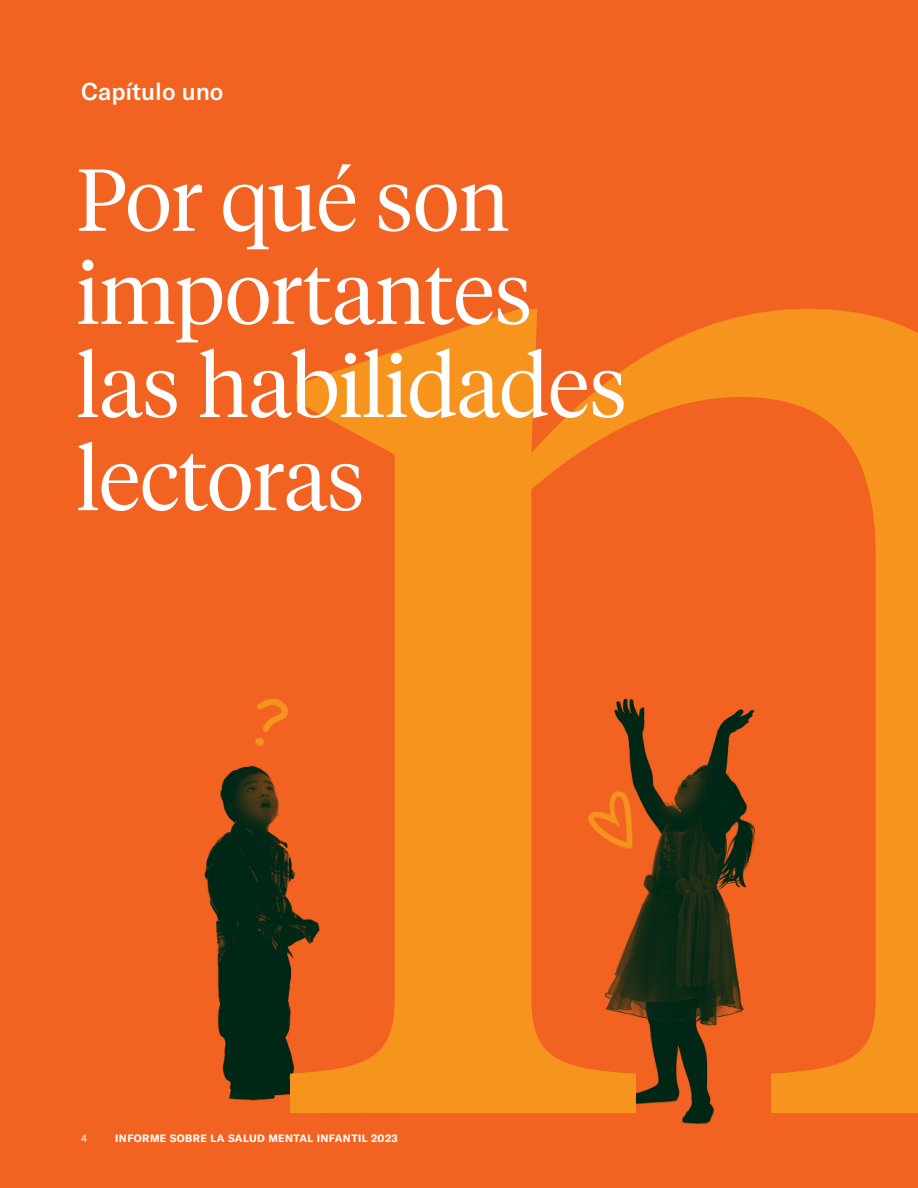
<style>
.page{position:relative;width:918px;height:1188px;background:#f26322}
.page>*{position:absolute;margin:0;border:0;box-sizing:border-box;transform-origin:0 0}
.t1{font:300 87.3px/93.2px "Tiempos Headline";color:#fff}
.t2{font:500 24px "GT America";color:#fff}
.t3{font:700 10.5px "GT America";letter-spacing:.04em;color:#fff}
.t4{font:10.5px "GT America";color:#fff}
</style>
<div class="page">
<img style="left:257px;top:698px;width:31px;height:24px">
<img style="left:204px;top:722px;width:86px;height:379px">
<svg style="left:290px;top:309px;width:628px;height:804px"></svg>
<p class="t2" style="left:81px;top:77px;width:144px">Capítulo uno</p>
<p class="t1" style="left:76px;top:149px;width:552px">Por qué son importantes las habilidades lectoras</p>
<p class="t4" style="left:81px;top:1132px;width:8px">4</p>
<p class="t3" style="left:115px;top:1132px;width:284px">INFORME SOBRE LA SALUD MENTAL INFANTIL 2023</p>
</div>
